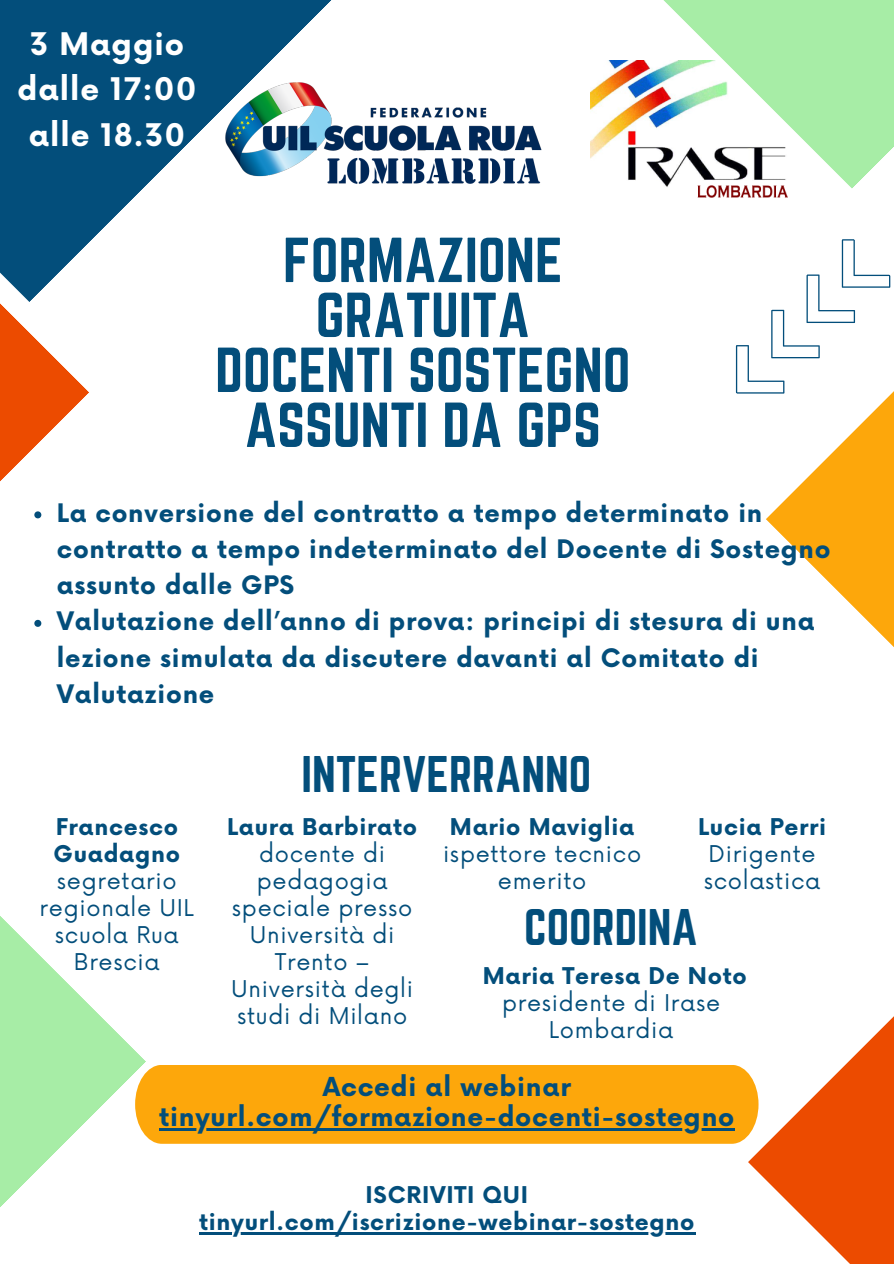
<style>
.page{position:relative;width:894px;height:1264px;background:#fff}
.page>*{position:absolute;margin:0;border:0;box-sizing:border-box;transform-origin:0 0}
.t1{font:55.5px/54.9px "Norwester";color:#034e7b;text-align:center}
.t2{font:45px "Norwester";color:#034e7b}
.t3{font:700 30.3px/45.6px "Now";letter-spacing:.03em;color:#fff;text-align:center}
.t4{font:700 25.5px "Now";letter-spacing:.03em;color:#034e7b}
.t5{font:700 24.9px/36.2px "Now";letter-spacing:.03em;color:#034e7b}
.t6{font:22.5px/27px "Now";letter-spacing:.03em;color:#034e7b;text-align:center}
.t7{font:700 22.5px "Now";letter-spacing:.03em;color:#034e7b}
.s1{font-weight:700}
</style>
<div class="page">
<svg style="left:0;top:0;width:330px;height:242px;fill:#034e7b"></svg>
<svg style="left:766px;top:417px;width:127px;height:229px;fill:#fda70b"></svg>
<svg style="left:663px;top:0;width:230px;height:189px;fill:#a7eda6"></svg>
<svg style="left:735px;top:239px;width:158px;height:178px"></svg>
<img style="left:590px;top:60px;width:197px;height:137px">
<svg style="left:0;top:233px;width:89px;height:286px"></svg>
<svg style="left:34px;top:620px;width:7px;height:7px"></svg>
<div style="left:146px;top:1065px;width:601px;height:78px;background:#fda70b"></div>
<svg style="left:0;top:916px;width:146px;height:291px;fill:#a8eda6"></svg>
<svg style="left:747px;top:1017px;width:146px;height:246px"></svg>
<img style="left:204px;top:46px;width:338px;height:168px">
<hr style="left:159px;top:1128px;width:576px;height:2px;background:#034e7b">
<hr style="left:199px;top:1232px;width:496px;height:2px;background:#034e7b">
<h2 class="t3" style="left:18px;top:23px;width:180px">3 Maggio dalle 17:00 alle 18.30</h2>
<p class="t1" style="left:215px;top:232px;width:416px">FORMAZIONE<br>GRATUITA<br>DOCENTI SOSTEGNO<br>ASSUNTI DA GPS</p>
<p class="t5" style="left:57px;top:496px;width:775px">La conversione del contratto a tempo determinato in contratto a tempo indeterminato del Docente di Sostegno assunto dalle GPS</p>
<p class="t5" style="left:57px;top:605px;width:758px">Valutazione dell’anno di prova: principi di stesura di una lezione simulata da discutere davanti al Comitato di<br>Valutazione</p>
<p class="t6" style="left:40px;top:814px;width:156px"><span class="s1">Francesco<br>Guadagno </span>segretario regionale UIL scuola Rua<br>Brescia</p>
<p class="t2" style="left:301px;top:747px;width:291px">INTERVERRANNO</p>
<p class="t7" style="left:450px;top:814px;width:186px">Mario Maviglia</p>
<p class="t6" style="left:443px;top:841px;width:200px">ispettore tecnico emerito</p>
<p class="t7" style="left:227px;top:814px;width:191px">Laura Barbirato</p>
<p class="t6" style="left:231px;top:841px;width:183px">docente di pedagogia speciale presso<br>Università di<br>Trento –<br>Università degli studi di Milano</p>
<p class="t7" style="left:698px;top:814px;width:129px">Lucia Perri</p>
<p class="t6" style="left:703px;top:841px;width:118px;text-align:left">Dirigente scolastica</p>
<h2 class="t2" style="left:524px;top:900px;width:175px">COORDINA</h2>
<p class="t7" style="left:483px;top:963px;width:265px">Maria Teresa De Noto</p>
<p class="t6" style="left:502px;top:990px;width:219px">presidente di Irase<br>Lombardia</p>
<p class="t4" style="left:323px;top:1072px;width:249px">Accedi al webinar</p>
<p class="t4" style="left:159px;top:1103px;width:576px">tinyurl.com/formazione-docenti-sostegno</p>
<h4 class="t7" style="left:365px;top:1183px;width:164px">ISCRIVITI QUI</h4>
<h6 class="t7" style="left:199px;top:1210px;width:496px">tinyurl.com/iscrizione-webinar-sostegno</h6>
</div>
